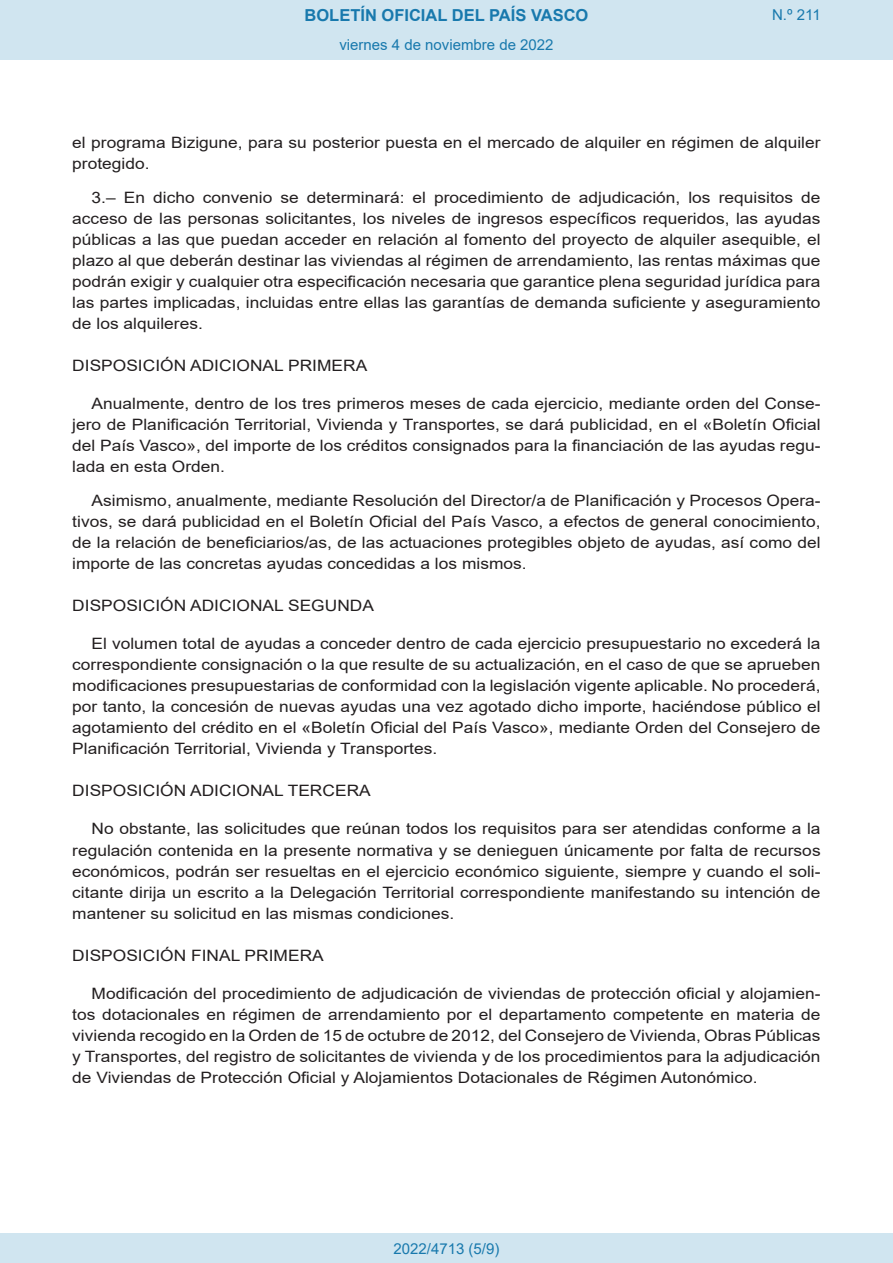
<style>
.page{position:relative;width:893px;height:1263px;background:#fff}
.page>*{position:absolute;margin:0;border:0;box-sizing:border-box;transform-origin:0 0}
.t1{font:700 16.5px "Arial";color:#1879ad}
.BOPVDetalle{font:15.6px/21px "Arial";color:#231f20;text-align:justify;scale:1.11 1}
.BOPVDisposicionTitul{font:15.6px "Arial";color:#231f20;scale:1.11 1}
.Paginacion_Centro{font:15px "Arial";color:#1879ad}
</style>
<div class="page">
<div style="left:0;top:0;width:893px;height:60px;background:#d0e5f0"></div>
<div style="left:0;top:1233px;width:893px;height:30px;background:#d0e5f0"></div>
<p class="t1" style="left:305px;top:3px;width:285px">BOLETÍN OFICIAL DEL PAÍS VASCO</p>
<p class="Paginacion_Centro" style="left:339px;top:35px;width:216px">viernes 4 de noviembre de 2022</p>
<p class="Paginacion_Centro" style="left:772px;top:5px;width:50px">N.º 211</p>
<p class="BOPVDetalle" style="left:72px;top:132px;width:676px">el programa Bizigune, para su posterior puesta en el mercado de alquiler en régimen de alquiler protegido.</p>
<p class="BOPVDetalle" style="left:72px;top:187px;width:676px;text-indent:19px">3.– En dicho convenio se determinará: el procedimiento de adjudicación, los requisitos de acceso de las personas solicitantes, los niveles de ingresos específicos requeridos, las ayudas públicas a las que puedan acceder en relación al fomento del proyecto de alquiler asequible, el plazo al que deberán destinar las viviendas al régimen de arrendamiento, las rentas máximas que podrán exigir y cualquier otra especificación necesaria que garantice plena seguridad jurídica para las partes implicadas, incluidas entre ellas las garantías de demanda suficiente y aseguramiento de los alquileres.</p>
<p class="BOPVDisposicionTitul" style="left:72px;top:355px;width:267px">DISPOSICIÓN ADICIONAL PRIMERA</p>
<p class="BOPVDetalle" style="left:72px;top:393px;width:676px;text-indent:19px">Anualmente, dentro de los tres primeros meses de cada ejercicio, mediante orden del Conse&shy;jero de Planificación Territorial, Vivienda y Transportes, se dará publicidad, en el «Boletín Oficial del País Vasco», del importe de los créditos consignados para la financiación de las ayudas regu&shy;lada en esta Orden.</p>
<p class="BOPVDetalle" style="left:72px;top:490px;width:676px;text-indent:19px">Asimismo, anualmente, mediante Resolución del Director/a de Planificación y Procesos Opera&shy;tivos, se dará publicidad en el Boletín Oficial del País Vasco, a efectos de general conocimiento, de la relación de beneficiarios/as, de las actuaciones protegibles objeto de ayudas, así como del importe de las concretas ayudas concedidas a los mismos.</p>
<p class="BOPVDisposicionTitul" style="left:72px;top:595px;width:273px">DISPOSICIÓN ADICIONAL SEGUNDA</p>
<p class="BOPVDetalle" style="left:72px;top:633px;width:676px;text-indent:19px">El volumen total de ayudas a conceder dentro de cada ejercicio presupuestario no excederá la correspondiente consignación o la que resulte de su actualización, en el caso de que se aprueben modificaciones presupuestarias de conformidad con la legislación vigente aplicable. No procederá, por tanto, la concesión de nuevas ayudas una vez agotado dicho importe, haciéndose público el agotamiento del crédito en el «Boletín Oficial del País Vasco», mediante Orden del Consejero de Planificación Territorial, Vivienda y Transportes.</p>
<p class="BOPVDisposicionTitul" style="left:72px;top:780px;width:270px">DISPOSICIÓN ADICIONAL TERCERA</p>
<p class="BOPVDetalle" style="left:72px;top:818px;width:676px;text-indent:19px">No obstante, las solicitudes que reúnan todos los requisitos para ser atendidas conforme a la regulación contenida en la presente normativa y se denieguen únicamente por falta de recursos económicos, podrán ser resueltas en el ejercicio económico siguiente, siempre y cuando el soli&shy;citante dirija un escrito a la Delegación Territorial correspondiente manifestando su intención de mantener su solicitud en las mismas condiciones.</p>
<p class="BOPVDisposicionTitul" style="left:72px;top:944px;width:228px">DISPOSICIÓN FINAL PRIMERA</p>
<p class="BOPVDetalle" style="left:72px;top:983px;width:676px;text-indent:19px">Modificación del procedimiento de adjudicación de viviendas de protección oficial y alojamien&shy;tos dotacionales en régimen de arrendamiento por el departamento competente en materia de vivienda recogido en la Orden de 15 de octubre de 2012, del Consejero de Vivienda, Obras Públicas y Transportes, del registro de solicitantes de vivienda y de los procedimientos para la adjudicación de Viviendas de Protección Oficial y Alojamientos Dotacionales de Régimen Autonómico.</p>
<p class="Paginacion_Centro" style="left:393px;top:1238px;width:107px">2022/4713 (5/9)</p>
</div>
